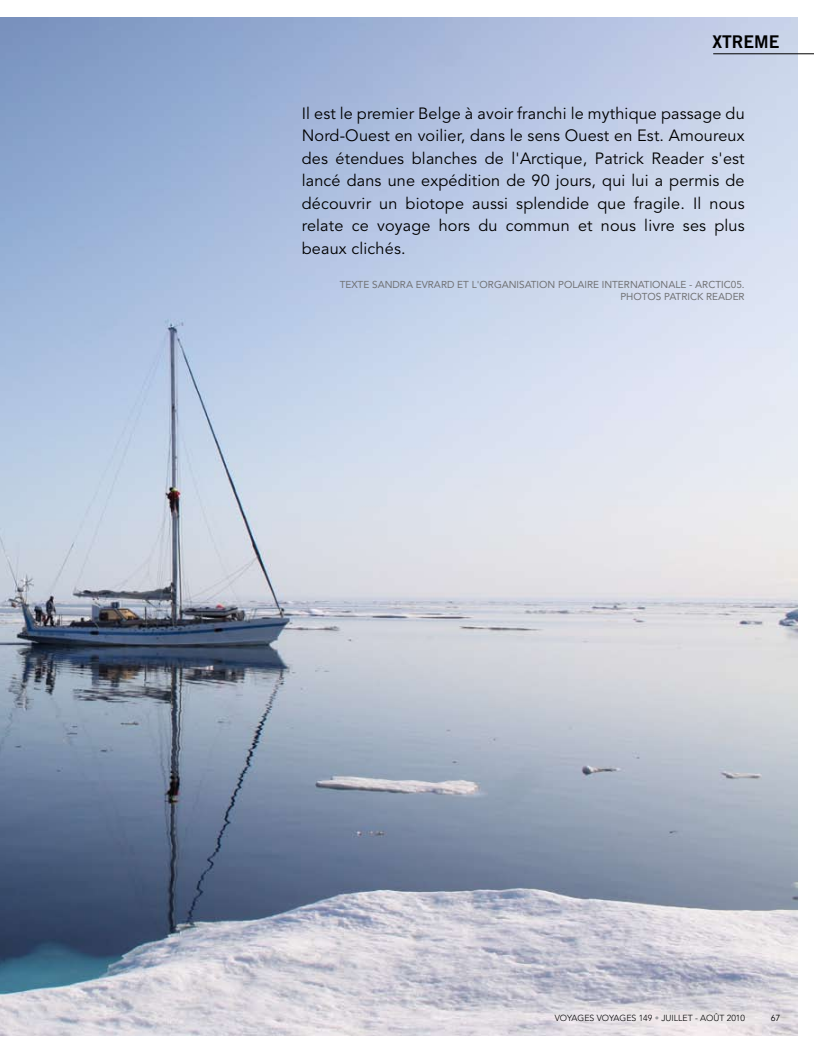
<style>
.page{position:relative;width:815px;height:1053px;background:#fff}
.page>*{position:absolute;margin:0;border:0;box-sizing:border-box;transform-origin:0 0}
.t1{font:17.5px "Trade Gothic LT Std Bd 2";color:#000}
.t2{font:16.25px/22.5px "Avenir LT Std";letter-spacing:.01em;color:#000;text-align:justify}
.t3{font:10px/12px "Avenir LT Std";color:#707173;text-align:right}
.t4{font:300 8.75px "Avenir LT Std";color:#000}
.t5{font:8.75px "Avenir LT Std";color:#000}
</style>
<div class="page">
<img style="left:0;top:18px;width:797px;height:1017px">
<hr style="left:713px;top:53px;width:101px;height:1px;background:#000">
<p class="t1" style="left:712px;top:31px;width:69px">XTREME</p>
<p class="t2" style="left:302px;top:102px;width:444px">Il est le premier Belge à avoir franchi le mythique passage du Nord-Ouest en voilier, dans le sens Ouest en Est. Amoureux des étendues blanches de l'Arctique, Patrick Reader s'est lancé dans une expédition de 90 jours, qui lui a permis de découvrir un biotope aussi splendide que fragile. Il nous relate ce voyage hors du commun et nous livre ses plus beaux clichés.</p>
<p class="t3" style="left:340px;top:279px;width:407px">TEXTE SANDRA EVRARD ET L'ORGANISATION POLAIRE INTERNATIONALE - ARCTIC05.<br>PHOTOS PATRICK READER</p>
<p class="t4" style="left:555px;top:1012px;width:192px">VOYAGES VOYAGES 149 JUILLET - AOÛT 2010</p>
<p class="t5" style="left:771px;top:1012px;width:11px">67</p>
</div>
